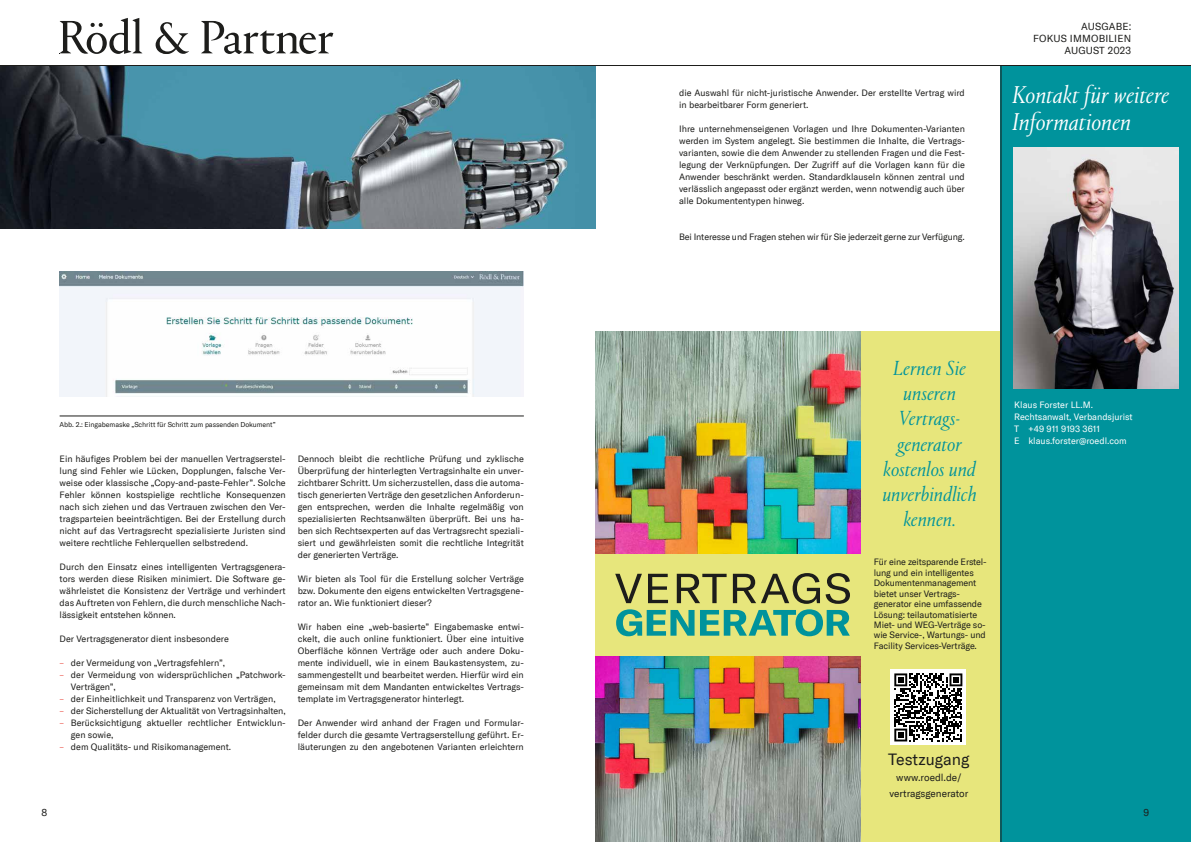
<style>
.page{position:relative;width:1191px;height:842px;background:#fff}
.page>*{position:absolute;margin:0;border:0;box-sizing:border-box;transform-origin:0 0}
.t1{font:italic 300 25px/27px "Portrait TT";color:#fff}
.t2{font:italic 300 21px/25.2px "Portrait TT";color:#00939c;text-align:center}
.t3{font:16px "GT America";color:#1d1d1b}
.t4{font:10px/12px "GT America";letter-spacing:.01em;color:#1d1d1b;text-align:right}
.t5{font:9px/12px "GT America";color:#1d1d1b;text-align:justify}
.t6{font:9px/12px "GT America";color:#fff}
.t7{font:7px "GT America";letter-spacing:-.01em;color:#1d1d1b}
.s1{color:#ea5045}
</style>
<div class="page">
<hr style="left:0;top:65px;width:1191px;height:1px;background:#1d1d1b">
<svg style="left:60px;top:18px;width:273px;height:36px"></svg>
<div style="left:595px;top:331px;width:411px;height:511px;background:#e7e67c"></div>
<svg style="left:615px;top:573px;width:235px;height:63px"></svg>
<img style="left:595px;top:657px;width:265px;height:185px">
<img style="left:595px;top:331px;width:265px;height:222px">
<div style="left:890px;top:670px;width:76px;height:75px;background:#fff"></div>
<svg style="left:894px;top:673px;width:68px;height:68px"></svg>
<div style="left:1000px;top:66px;width:191px;height:776px;background:#00939c"></div>
<hr style="left:1000px;top:66px;width:1px;height:776px;background:#1d1d1b">
<img style="left:1013px;top:147px;width:166px;height:241px">
<img style="left:60px;top:271px;width:464px;height:126px">
<img style="left:0;top:66px;width:595px;height:162px">
<hr style="left:60px;top:415px;width:464px;height:1px;background:#1d1d1b">
<p class="t7" style="left:60px;top:421px;width:217px">Abb. 2.: Eingabemaske „Schritt für Schritt zum passenden Dokument”</p>
<p class="t5" style="left:60px;top:453px;width:228px">Ein häufiges Problem bei der manuellen Vertragserstel&shy;lung sind Fehler wie Lücken, Dopplungen, falsche Ver&shy;weise oder klassische „Copy-and-paste-Fehler”. Solche Fehler können kostspielige rechtliche Konsequenzen nach sich ziehen und das Vertrauen zwischen den Ver&shy;tragsparteien beeinträchtigen. Bei der Erstellung durch nicht auf das Vertragsrecht spezialisierte Juristen sind weitere rechtliche Fehlerquellen selbstredend.</p>
<p class="t5" style="left:60px;top:561px;width:228px">Durch den Einsatz eines intelligenten Vertragsgenera&shy;tors werden diese Risiken minimiert. Die Software ge&shy;währleistet die Konsistenz der Verträge und verhindert das Auftreten von Fehlern, die durch menschliche Nach&shy;lässigkeit entstehen können.</p>
<p class="t5" style="left:60px;top:633px;width:171px">Der Vertragsgenerator dient insbesondere</p>
<p class="t5" style="left:60px;top:657px;width:167px"><span class="s1">–</span> der Vermeidung von „Vertragsfehlern”,</p>
<p class="t5" style="left:71px;top:669px;width:216px;text-indent:-11px"><span class="s1">–</span> der Vermeidung von widersprüchlichen „Patchwork-<br>Verträgen”,</p>
<p class="t5" style="left:60px;top:693px;width:217px"><span class="s1">–</span> der Einheitlichkeit und Transparenz von Verträgen,</p>
<p class="t5" style="left:60px;top:705px;width:228px"><span class="s1">–</span> der Sicherstellung der Aktualität von Vertragsinhalten,</p>
<p class="t5" style="left:71px;top:717px;width:216px;text-indent:-11px"><span class="s1">–</span> Berücksichtigung aktueller rechtlicher Entwicklun&shy;gen sowie,</p>
<p class="t5" style="left:60px;top:741px;width:173px"><span class="s1">–</span> dem Qualitäts- und Risikomanagement.</p>
<p class="t5" style="left:298px;top:453px;width:228px">Dennoch bleibt die rechtliche Prüfung und zyklische Überprüfung der hinterlegten Vertragsinhalte ein unver&shy;zichtbarer Schritt. Um sicherzustellen, dass die automa&shy;tisch generierten Verträge den gesetzlichen Anforderun&shy;gen entsprechen, werden die Inhalte regelmäßig von spezialisierten Rechtsanwälten überprüft. Bei uns ha&shy;ben sich Rechtsexperten auf das Vertragsrecht speziali&shy;siert und gewährleisten somit die rechtliche Integrität der generierten Verträge.</p>
<p class="t5" style="left:298px;top:573px;width:228px">Wir bieten als Tool für die Erstellung solcher Verträge bzw. Dokumente den eigens entwickelten Vertragsgene&shy;rator an. Wie funktioniert dieser?</p>
<p class="t5" style="left:298px;top:621px;width:228px">Wir haben eine „web-basierte” Eingabemaske entwi&shy;ckelt, die auch online funktioniert. Über eine intuitive Oberfläche können Verträge oder auch andere Doku&shy;mente individuell, wie in einem Baukastensystem, zu&shy;sammengestellt und bearbeitet werden. Hierfür wird ein gemeinsam mit dem Mandanten entwickeltes Vertrags&shy;template im Vertragsgenerator hinterlegt.</p>
<p class="t5" style="left:298px;top:717px;width:228px">Der Anwender wird anhand der Fragen und Formular&shy;felder durch die gesamte Vertragserstellung geführt. Er&shy;läuterungen zu den angebotenen Varianten erleichtern</p>
<p class="t5" style="left:679px;top:87px;width:287px">die Auswahl für nicht-juristische Anwender. Der erstellte Vertrag wird in bearbeitbarer Form generiert.</p>
<p class="t5" style="left:679px;top:123px;width:287px">Ihre unternehmenseigenen Vorlagen und Ihre Dokumenten-Varianten werden im System angelegt. Sie bestimmen die Inhalte, die Vertrags&shy;varianten, sowie die dem Anwender zu stellenden Fragen und die Fest&shy;legung der Verknüpfungen. Der Zugriff auf die Vorlagen kann für die Anwender beschränkt werden. Standardklauseln können zentral und verlässlich angepasst oder ergänzt werden, wenn notwendig auch über alle Dokumententypen hinweg.</p>
<p class="t5" style="left:679px;top:231px;width:287px">Bei Interesse und Fragen stehen wir für Sie jederzeit gerne zur Verfügung.</p>
<p class="t4" style="left:1033px;top:20px;width:100px">AUSGABE:<br>FOKUS IMMOBILIEN<br>AUGUST 2023</p>
<h1 class="t1" style="left:1012px;top:81px;width:159px">Kontakt für weitere<br>Informationen</h1>
<h2 class="t2" style="left:882px;top:355px;width:96px">Lernen Sie unseren<br>Vertrags&shy;generator kostenlos und unverbindlich kennen.</h2>
<p class="t5" style="left:874px;top:557px;width:114px;line-height:10.5px;text-align:left">Für eine zeitsparende Erstel&shy;lung und ein intelligentes<br>Dokumentenmanagement bietet unser Vertrags&shy;generator eine umfassende<br>Lösung: teilautomatisierte<br>Miet- und WEG-Verträge so&shy;wie Service-, Wartungs- und<br>Facility Services-Verträge.</p>
<p class="t6" style="left:1014px;top:399px;width:120px">Klaus Forster LL.M.<br>Rechtsanwalt, Verbandsjurist<br>T +49 911 9193 3611<br>E klaus.forster@roedl.com</p>
<h3 class="t3" style="left:888px;top:749px;width:83px">Testzugang</h3>
<p class="t4" style="left:889px;top:769px;width:81px;line-height:16px;text-align:center">www.roedl.de/ vertragsgenerator</p>
<p class="t4" style="left:42px;top:806px;width:7px">8</p>
<p class="t4" style="left:1143px;top:806px;width:7px">9</p>
</div>
